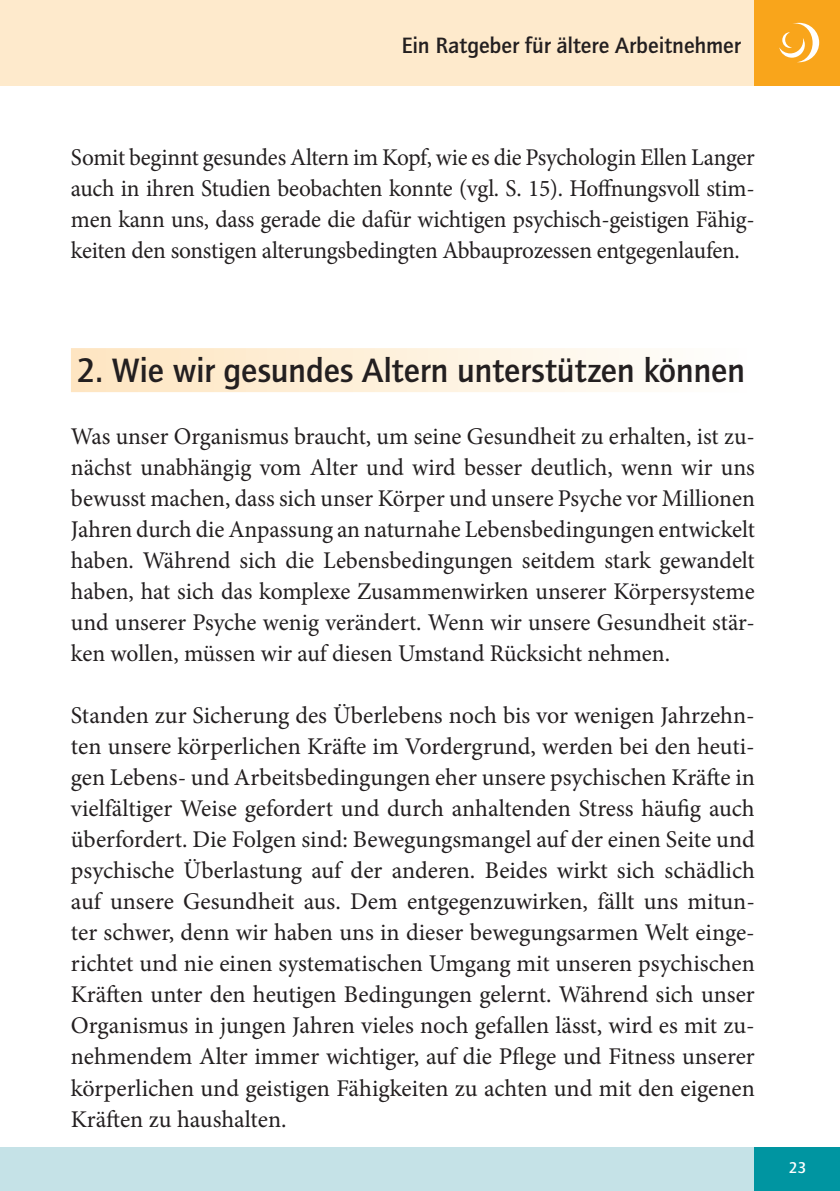
<style>
.page{position:relative;width:840px;height:1191px;background:#fff}
.page>*{position:absolute;margin:0;border:0;box-sizing:border-box;transform-origin:0 0}
.t1{font:500 35px "Quay Sans ITC Std";letter-spacing:-.005em;color:#231f20}
.t2{font:24px/31px "Minion Pro";letter-spacing:-.005em;color:#231f20;text-align:justify}
.t3{font:500 23px "Quay Sans ITC Std";color:#231f20}
.t4{font:500 16px "Quay Sans ITC Std";color:#fff}
</style>
<div class="page">
<div style="left:0;top:0;width:839px;height:85px;background:#feeacc"></div>
<div style="left:0;top:1147px;width:839px;height:44px;background:#c5e2e7"></div>
<div style="left:754px;top:1147px;width:85px;height:44px;background:#0095a1"></div>
<div style="left:754px;top:0;width:85px;height:85px;background:#f9a51b"></div>
<svg style="left:779px;top:23px;width:39px;height:39px"></svg>
<div style="left:71px;top:348px;width:683px;height:44px;background:linear-gradient(to right,#fee5c0,#fefffe)"></div>
<p class="t3" style="left:401px;top:31px;width:340px">Ein Ratgeber für ältere Arbeitnehmer</p>
<p class="t2" style="left:71px;top:142px;width:685px">Somit beginnt gesundes Altern im Kopf, wie es die Psychologin Ellen Langer auch in ihren Studien beobachten konnte (vgl. S. 15). Hoffnungsvoll stim&shy;men kann uns, dass gerade die dafür wichtigen psychisch-geistigen Fähig&shy;keiten den sonstigen alterungsbedingten Abbauprozessen entgegenlaufen.</p>
<h1 class="t1" style="left:77px;top:350px;width:669px">2. Wie wir gesundes Altern unterstützen können</h1>
<p class="t2" style="left:71px;top:421px;width:685px">Was unser Organismus braucht, um seine Gesundheit zu erhalten, ist zu&shy;nächst unabhängig vom Alter und wird besser deutlich, wenn wir uns bewusst machen, dass sich unser Körper und unsere Psyche vor Millionen Jahren durch die Anpassung an naturnahe Lebensbedingungen entwickelt haben. Während sich die Lebensbedingungen seitdem stark gewandelt haben, hat sich das komplexe Zusammenwirken unserer Körpersysteme und unserer Psyche wenig verändert. Wenn wir unsere Gesundheit stär&shy;ken wollen, müssen wir auf diesen Umstand Rücksicht nehmen.</p>
<p class="t2" style="left:71px;top:700px;width:685px">Standen zur Sicherung des Überlebens noch bis vor wenigen Jahrzehn&shy;ten unsere körperlichen Kräfte im Vordergrund, werden bei den heuti&shy;gen Lebens- und Arbeitsbedingungen eher unsere psychischen Kräfte in vielfältiger Weise gefordert und durch anhaltenden Stress häufig auch überfordert. Die Folgen sind: Bewegungsmangel auf der einen Seite und psychische Überlastung auf der anderen. Beides wirkt sich schädlich auf unsere Gesundheit aus. Dem entgegenzuwirken, fällt uns mitun&shy;ter schwer, denn wir haben uns in dieser bewegungsarmen Welt einge&shy;richtet und nie einen systematischen Umgang mit unseren psychischen Kräften unter den heutigen Bedingungen gelernt. Während sich unser Organismus in jungen Jahren vieles noch gefallen lässt, wird es mit zu&shy;nehmendem Alter immer wichtiger, auf die Pflege und Fitness unserer körperlichen und geistigen Fähigkeiten zu achten und mit den eigenen Kräften zu haushalten.</p>
<p class="t4" style="left:788px;top:1158px;width:19px">23</p>
</div>
